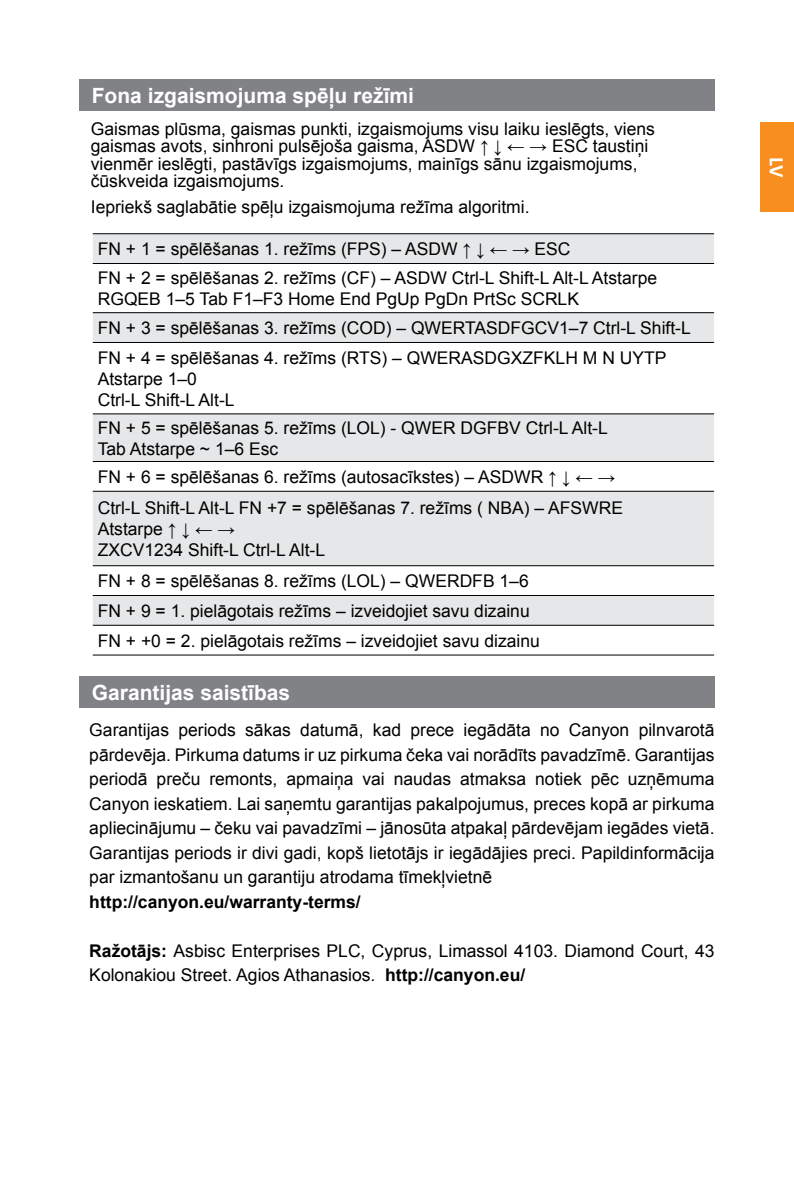
<style>
.page{position:relative;width:794px;height:1191px;background:#fff}
.page>*{position:absolute;margin:0;border:0;box-sizing:border-box;transform-origin:0 0}
.t1{font:700 21px "Arial";color:#fff}
.t2{font:700 21px "Calibri";color:#fff}
.t3{font:17.5px/24.5px "Arial";color:#000}
.t4{font:700 17.5px "Arial";color:#000}
.s1{font-weight:700}
</style>
<div class="page">
<div style="left:760px;top:123px;width:34px;height:89px;background:#f78e1e"></div>
<div style="left:79px;top:676px;width:635px;height:31px;background:#808285"></div>
<div style="left:79px;top:79px;width:635px;height:32px;background:#808285"></div>
<svg style="left:93px;top:234px;width:621px;height:390px;fill:#e6e7e8"></svg>
<hr style="left:93px;top:233px;width:621px;height:1px;background:#000">
<hr style="left:93px;top:263px;width:621px;height:1px;background:#000">
<hr style="left:93px;top:312px;width:621px;height:1px;background:#000">
<hr style="left:93px;top:342px;width:621px;height:1px;background:#000">
<hr style="left:93px;top:413px;width:621px;height:1px;background:#000">
<hr style="left:93px;top:461px;width:621px;height:1px;background:#000">
<hr style="left:93px;top:491px;width:621px;height:1px;background:#000">
<hr style="left:93px;top:565px;width:621px;height:1px;background:#000">
<hr style="left:93px;top:595px;width:621px;height:1px;background:#000">
<hr style="left:93px;top:624px;width:621px;height:2px;background:#000">
<hr style="left:93px;top:654px;width:621px;height:1px;background:#000">
<p class="t1" style="left:92px;top:80px;width:324px">Fona izgaismojuma spēļu režīmi</p>
<p class="t3" style="left:91px;top:120px;width:566px;line-height:17.5px">Gaismas plūsma, gaismas punkti, izgaismojums visu laiku ieslēgts, viens gaismas avots, sinhroni pulsējoša gaisma, ASDW ↑ ↓ ← → ESC taustiņi vienmēr ieslēgti, pastāvīgs izgaismojums, mainīgs sānu izgaismojums, čūskveida izgaismojums.</p>
<p class="t3" style="left:91px;top:195px;width:440px">Iepriekš saglabātie spēļu izgaismojuma režīma algoritmi.</p>
<p class="t3" style="left:98px;top:234px;width:561px;line-height:29.1px">FN + 1 = spēlēšanas 1. režīms (FPS) – ASDW ↑ ↓ ← → ESC<br>FN + 2 = spēlēšanas 2. režīms (CF) – ASDW Ctrl-L Shift-L Alt-L Atstarpe</p>
<p class="t3" style="left:98px;top:284px;width:594px;line-height:29.4px">RGQEB 1–5 Tab F1–F3 Home End PgUp PgDn PrtSc SCRLK<br>FN + 3 = spēlēšanas 3. režīms (COD) – QWERTASDFGCV1–7 Ctrl-L Shift-L<br>FN + 4 = spēlēšanas 4. režīms (RTS) – QWERASDGXZFKLH M N UYTP</p>
<p class="t3" style="left:98px;top:368px;width:138px;line-height:21px">Atstarpe 1–0<br>Ctrl-L Shift-L Alt-L</p>
<p class="t3" style="left:98px;top:417px;width:511px;line-height:21px">FN + 5 = spēlēšanas 5. režīms (LOL) - QWER DGFBV Ctrl-L Alt-L<br>Tab Atstarpe ~ 1–6 Esc</p>
<p class="t3" style="left:98px;top:461px;width:527px;line-height:31.2px">FN + 6 = spēlēšanas 6. režīms (autosacīkstes) – ASDWR ↑ ↓ ← →<br>Ctrl-L Shift-L Alt-L FN +7 = spēlēšanas 7. režīms ( NBA) – AFSWRE</p>
<p class="t3" style="left:98px;top:518px;width:229px;line-height:21px">Atstarpe ↑ ↓ ← →<br>ZXCV1234 Shift-L Ctrl-L Alt-L</p>
<p class="t3" style="left:98px;top:566px;width:444px;line-height:29.8px">FN + 8 = spēlēšanas 8. režīms (LOL) – QWERDFB 1–6<br>FN + 9 = 1. pielāgotais režīms – izveidojiet savu dizainu<br>FN + +0 = 2. pielāgotais režīms – izveidojiet savu dizainu</p>
<p class="t1" style="left:92px;top:678px;width:200px">Garantijas saistības</p>
<p class="t3" style="left:89px;top:717px;width:627px;text-align:justify">Garantijas periods sākas datumā, kad prece iegādāta no Canyon pilnvarotā pārdevēja. Pirkuma datums ir uz pirkuma čeka vai norādīts pavadzīmē. Garantijas periodā preču remonts, apmaiņa vai naudas atmaksa notiek pēc uzņēmuma Canyon ieskatiem. Lai saņemtu garantijas pakalpojumus, preces kopā ar pirkuma apliecinājumu – čeku vai pavadzīmi – jānosūta atpakaļ pārdevējam iegādes vietā.<br>Garantijas periods ir divi gadi, kopš lietotājs ir iegādājies preci. Papildinformācija par izmantošanu un garantiju atrodama tīmekļvietnē</p>
<p class="t4" style="left:89px;top:889px;width:273px">http://canyon.eu/warranty-terms/</p>
<p class="t3" style="left:89px;top:938px;width:627px"><span class="s1">Ražotājs:</span> Asbisc Enterprises PLC, Cyprus, Limassol 4103. Diamond Court, 43<br>Kolonakiou Street. Agios Athanasios. <span class="s1">http://canyon.eu/</span></p>
<p class="t2" style="left:791px;top:157px;width:22px;rotate:90deg">LV</p>
</div>
